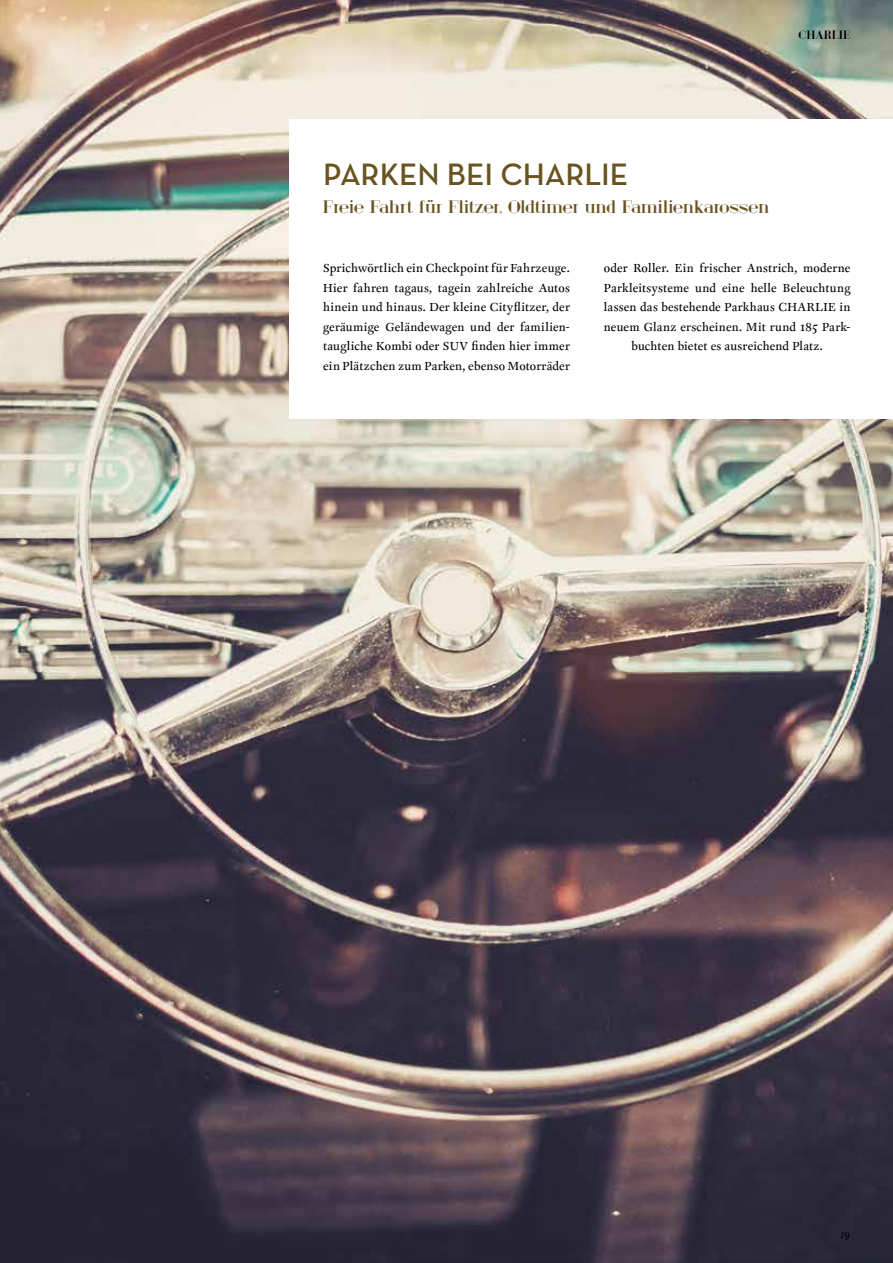
<style>
.page{position:relative;width:893px;height:1263px;background:#fff}
.page>*{position:absolute;margin:0;border:0;box-sizing:border-box;transform-origin:0 0}
.t1{font:600 31.5px "Neutraface Text";letter-spacing:-.01em;color:#69541f}
.t2{font:18px "London Fill";letter-spacing:-.015em;color:#69541f}
.t3{font:13.5px/19.5px "Clifford OT Eighteen Roman";letter-spacing:.02em;color:#000;text-align:justify}
.t4{font:12px "London Fill";color:#000}
.t5{font:italic 12px "Clifford OT Eighteen";color:#000}
</style>
<div class="page">
<img style="left:0;top:0;width:893px;height:1263px">
<div style="left:289px;top:119px;width:604px;height:300px;background:#fff"></div>
<p class="t4" style="left:799px;top:29px;width:53px">CHARLIE</p>
<h1 class="t1" style="left:323px;top:154px;width:307px">PARKEN BEI CHARLIE</h1>
<h2 class="t2" style="left:323px;top:197px;width:448px">Freie Fahrt für Flitzer, Oldtimer und Familienkarossen</h2>
<p class="t3" style="left:323px;top:259px;width:248px">Sprichwörtlich ein Checkpoint für Fahrzeuge.<br>Hier fahren tagaus, tagein zahlreiche Autos hinein und hinaus. Der kleine Cityflitzer, der geräumige Geländewagen und der familien&shy;taugliche Kombi oder SUV finden hier immer ein Plätzchen zum Parken, ebenso Motorräder</p>
<p class="t3" style="left:604px;top:259px;width:248px;text-align:center">oder Roller. Ein frischer Anstrich, moderne Parkleitsysteme und eine helle Beleuchtung lassen das bestehende Parkhaus CHARLIE in neuem Glanz erscheinen. Mit rund 185 Park&shy;buchten bietet es ausreichend Platz.</p>
<p class="t5" style="left:840px;top:1228px;width:12px">19</p>
</div>
